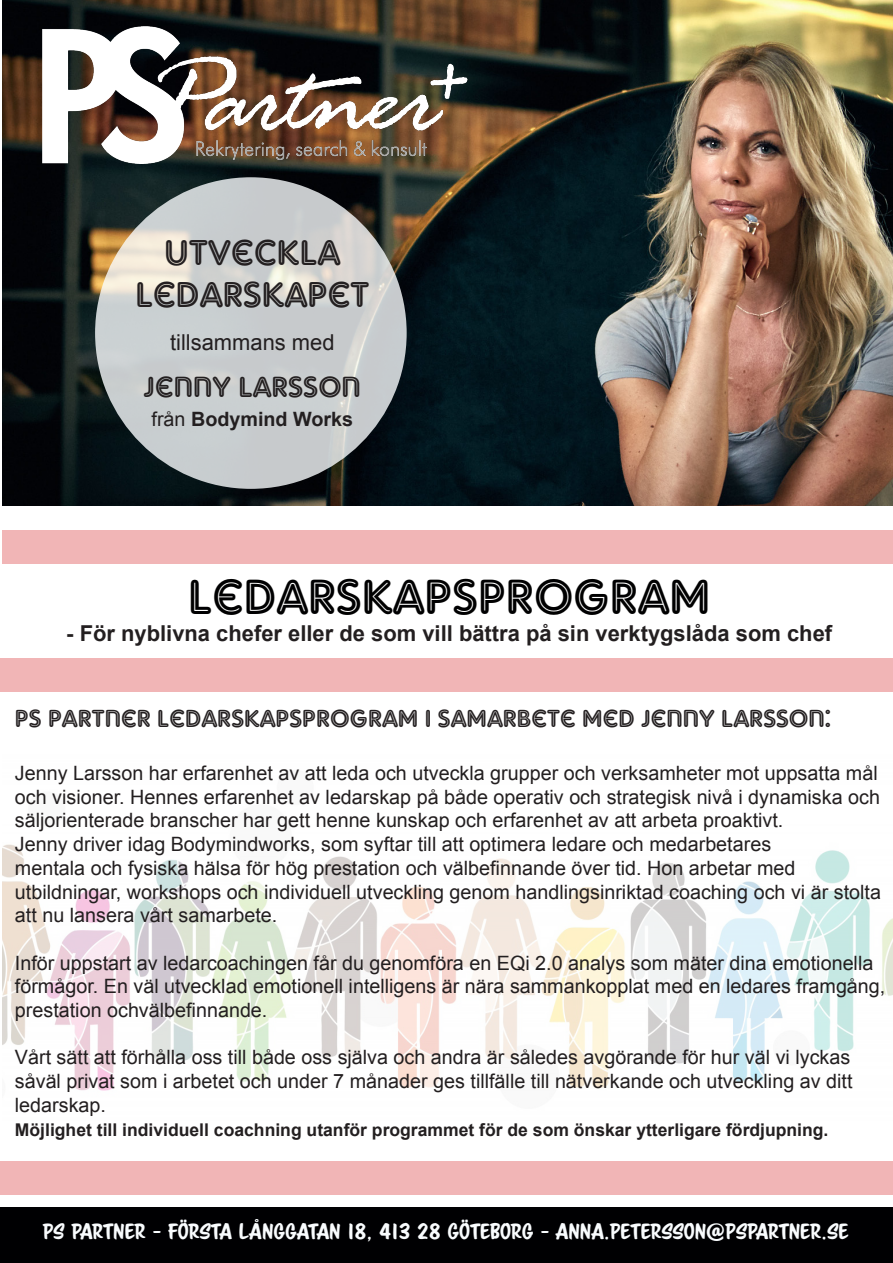
<style>
.page{position:relative;width:893px;height:1263px;background:#fff}
.page>*{position:absolute;margin:0;border:0;box-sizing:border-box;transform-origin:0 0}
.t1{font:48.3px "Adam Gorry Inline";color:#000001}
.t2{font:35.1px "Adam Gorry Inline";color:#231f20}
.t3{font:28.5px "Adam Gorry Inline";color:#231f20}
.t4{font:24.15px "Adam Gorry Inline";color:#231f20}
.t5{font:700 21.9px "Arial";color:#231f20}
.t6{font:21.9px "Arial";color:#231f20}
.t7{font:19.8px/23.7px "Arial";color:#231f20}
.t8{font:700 19.8px "Arial";color:#231f20}
.t9{font:19.5px "Scriptorama Markdown JF";color:#f9fcfe}
.t10{font:700 17.55px "Arial";color:#231f20}
.s1{font-weight:400}
</style>
<div class="page">
<div style="left:0;top:658px;width:893px;height:33px;background:#f1b5b6"></div>
<img style="left:2px;top:844px;width:891px;height:247px">
<img style="left:2px;top:0;width:891px;height:506px">
<div style="left:0;top:1208px;width:893px;height:55px;background:#000002"></div>
<div style="left:2px;top:530px;width:891px;height:34px;background:#f1b5b6"></div>
<svg style="left:95px;top:177px;width:312px;height:312px;background:#cdcfcf"></svg>
<div style="left:0;top:1161px;width:893px;height:33px;background:#f1b5b6"></div>
<img style="left:43px;top:27px;width:424px;height:136px">
<p class="t2" style="left:164px;top:232px;width:178px">UTVECKLA</p>
<p class="t2" style="left:135px;top:274px;width:235px">LEDARSKAPET</p>
<p class="t6" style="left:170px;top:327px;width:166px">tillsammans med</p>
<p class="t3" style="left:144px;top:370px;width:219px">JENNY LARSSON</p>
<p class="t8" style="left:152px;top:406px;width:203px"><span class="s1">från</span> Bodymind Works</p>
<p class="t1" style="left:188px;top:569px;width:524px">LEDARSKAPSPROGRAM</p>
<p class="t5" style="left:66px;top:619px;width:767px">- För nyblivna chefer eller de som vill bättra på sin verktygslåda som chef</p>
<p class="t4" style="left:15px;top:705px;width:817px">PS PARTNER LEDARSKAPSPROGRAM I SAMARBETE MED JENNY LARSSON:</p>
<p class="t7" style="left:15px;top:761px;width:866px;text-align:justify">Jenny Larsson har erfarenhet av att leda och utveckla grupper och verksamheter mot uppsatta mål och visioner. Hennes erfarenhet av ledarskap på både operativ och strategisk nivå i dynamiska och säljorienterade branscher har gett henne kunskap och erfarenhet av att arbeta proaktivt.</p>
<p class="t7" style="left:15px;top:832px;width:758px">Jenny driver idag Bodymindworks, som syftar till att optimera ledare och medarbetares</p>
<p class="t7" style="left:15px;top:856px;width:782px">mentala och fysiska hälsa för hög prestation och välbefinnande över tid. Hon arbetar med</p>
<p class="t7" style="left:15px;top:880px;width:868px">utbildningar, workshops och individuell utveckling genom handlingsinriktad coaching och vi är stolta att nu lansera vårt samarbete.</p>
<p class="t7" style="left:15px;top:951px;width:872px">Inför uppstart av ledarcoachingen får du genomföra en EQi 2.0 analys som mäter dina emotionella förmågor. En väl utvecklad emotionell intelligens är nära sammankopplat med en ledares framgång, prestation ochvälbefinnande.</p>
<p class="t7" style="left:15px;top:1046px;width:837px">Vårt sätt att förhålla oss till både oss själva och andra är således avgörande för hur väl vi lyckas</p>
<p class="t7" style="left:15px;top:1069px;width:839px">såväl privat som i arbetet och under 7 månader ges tillfälle till nätverkande och utveckling av ditt ledarskap.</p>
<p class="t10" style="left:15px;top:1118px;width:815px">Möjlighet till individuell coachning utanför programmet för de som önskar ytterligare fördjupning.</p>
<p class="t9" style="left:43px;top:1218px;width:807px">PS PARTNER - FÖRSTA LÅNGGATAN 18, 413 28 GÖTEBORG - ANNA.PETERSSON@PSPARTNER.SE</p>
</div>
